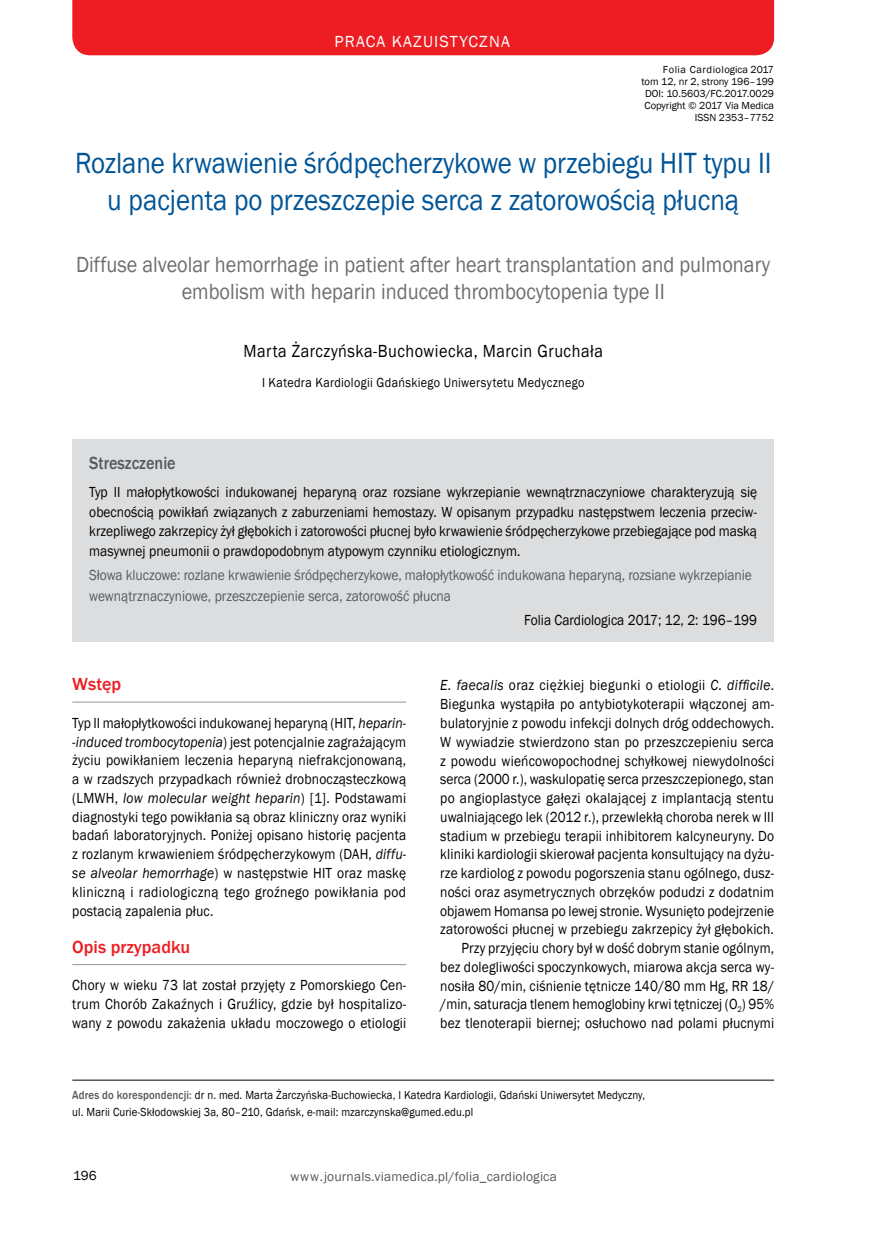
<style>
.page{position:relative;width:872px;height:1234px;background:#fff}
.page>*{position:absolute;margin:0;border:0;box-sizing:border-box;transform-origin:0 0}
.t1{font:30px/36.6px "Franklin Gothic";letter-spacing:-.005em;color:#005496;text-align:center;scale:.9 1}
.t2{font:22.5px/27.5px "Franklin Gothic";color:#6d6e71;text-align:center;scale:.9 1}
.t3{font:18px "Franklin Gothic";letter-spacing:.03em;color:#000;scale:.9 1}
.t4{font:500 18px "Franklin Gothic";color:#ed1d24}
.t5{font:500 18px "Franklin Gothic";color:#58595b;scale:.9 1}
.t6{font:16.5px "Franklin Gothic";letter-spacing:.07em;color:#fff}
.t7{font:15px/18.8px "Franklin Gothic";letter-spacing:.01em;color:#000;text-align:justify;scale:.9 1}
.t8{font:15px/20.5px "Franklin Gothic";letter-spacing:-.005em;color:#58595b;scale:.9 1}
.t9{font:13.5px "Franklin Gothic";letter-spacing:.025em;color:#000;scale:.9 1}
.t10{font:13.5px "Franklin Gothic";letter-spacing:.01em;color:#58595b}
.t11{font:13.5px "Franklin Gothic";letter-spacing:.025em;color:#000}
.t12{font:12px/16.5px "Franklin Gothic";letter-spacing:.01em;color:#000;scale:.9 1}
.t13{font:10.5px/12px "Franklin Gothic";color:#000;text-align:right}
.s1{font-style:italic}
.s2{font-weight:500;color:#58595b}
</style>
<div class="page">
<div style="left:72px;top:0;width:702px;height:55px;background:#ed1d24"></div>
<hr style="left:72px;top:1079px;width:702px;height:1px;background:#000">
<div style="left:72px;top:439px;width:702px;height:202px;background:#dcddde"></div>
<hr style="left:72px;top:701px;width:334px;height:1px;background:#939598">
<hr style="left:72px;top:964px;width:334px;height:1px;background:#939598">
<p class="t6" style="left:334px;top:31px;width:177px">praca kazuistyczna</p>
<p class="t13" style="left:641px;top:64px;width:134px">Folia Cardiologica 2017<br>tom 12, nr 2, strony 196–199<br>DOI: 10.5603/FC.2017.0029<br>Copyright © 2017 Via Medica<br>ISSN 2353–7752</p>
<h1 class="t1" style="left:75px;top:146px;width:775px">Rozlane krwawienie śródpęcherzykowe w przebiegu HIT typu II u pacjenta po przeszczepie serca z zatorowością płucną</h1>
<h2 class="t2" style="left:76px;top:251px;width:772px">Diffuse alveolar hemorrhage in patient after heart transplantation and pulmonary embolism with heparin induced thrombocytopenia type II</h2>
<p class="t3" style="left:243px;top:340px;width:401px">Marta Żarczyńska-Buchowiecka, Marcin Gruchała</p>
<p class="t9" style="left:262px;top:373px;width:360px">I Katedra Kardiologii Gdańskiego Uniwersytetu Medycznego</p>
<p class="t5" style="left:89px;top:452px;width:98px">Streszczenie</p>
<p class="t7" style="left:89px;top:482px;width:743px;line-height:19.5px">Typ II małopłytkowości indukowanej heparyną oraz rozsiane wykrzepianie wewnątrznaczyniowe charakteryzują się obecnością powikłań związanych z zaburzeniami hemostazy. W opisanym przypadku następstwem leczenia przeciw&shy;krzepliwego zakrzepicy żył głębokich i zatorowości płucnej było krwawienie śródpęcherzykowe przebiegające pod maską masywnej pneumonii o prawdopodobnym atypowym czynniku etiologicznym.</p>
<p class="t8" style="left:89px;top:565px;width:737px">Słowa kluczowe: rozlane krwawienie śródpęcherzykowe, małopłytkowość indukowana heparyną, rozsiane wykrzepianie wewnątrznaczyniowe, przeszczepienie serca, zatorowość płucna</p>
<p class="t7" style="left:524px;top:610px;width:260px">Folia Cardiologica 2017; 12, 2: 196–199</p>
<p class="t4" style="left:72px;top:673px;width:50px">Wstęp</p>
<p class="t7" style="left:72px;top:713px;width:372px">Typ II małopłytkowości indukowanej heparyną (HIT, <span class="s1">heparin--induced trombocytopenia</span>) jest potencjalnie zagrażającym życiu powikłaniem leczenia heparyną niefrakcjonowaną, a w rzadszych przypadkach również drobnocząsteczkową (LMWH, <span class="s1">low molecular weight heparin</span>) [1]. Podstawami diagnostyki tego powikłania są obraz kliniczny oraz wyniki badań laboratoryjnych. Poniżej opisano historię pacjenta z rozlanym krwawieniem śródpęcherzykowym (DAH, <span class="s1">diffu&shy;se alveolar hemorrhage</span>) w następstwie HIT oraz maskę kliniczną i radiologiczną tego groźnego powikłania pod postacią zapalenia płuc.</p>
<p class="t4" style="left:72px;top:935px;width:119px">Opis przypadku</p>
<p class="t7" style="left:72px;top:976px;width:372px">Chory w wieku 73 lat został przyjęty z Pomorskiego Cen&shy;trum Chorób Zakaźnych i Gruźlicy, gdzie był hospitalizo&shy;wany z powodu zakażenia układu moczowego o etiologii</p>
<p class="t7" style="left:440px;top:676px;width:372px;text-align:right"><span class="s1">E. faecalis</span> oraz ciężkiej biegunki o etiologii <span class="s1">C. difficile</span>.<br>Biegunka wystąpiła po antybiotykoterapii włączonej am&shy;bulatoryjnie z powodu infekcji dolnych dróg oddechowych.<br>W wywiadzie stwierdzono stan po przeszczepieniu serca z powodu wieńcowopochodnej schyłkowej niewydolności serca (2000 r.), waskulopatię serca przeszczepionego, stan po angioplastyce gałęzi okalającej z implantacją stentu uwalniającego lek (2012 r.), przewlekłą choroba nerek w III stadium w przebiegu terapii inhibitorem kalcyneuryny. Do kliniki kardiologii skierował pacjenta konsultujący na dyżu&shy;rze kardiolog z powodu pogorszenia stanu ogólnego, dusz&shy;ności oraz asymetrycznych obrzęków podudzi z dodatnim objawem Homansa po lewej stronie. Wysunięto podejrzenie zatorowości płucnej w przebiegu zakrzepicy żył głębokich.<br>Przy przyjęciu chory był w dość dobrym stanie ogólnym, bez dolegliwości spoczynkowych, miarowa akcja serca wy&shy;nosiła 80/min, ciśnienie tętnicze 140/80 mm Hg, RR 18/ /min, saturacja tlenem hemoglobiny krwi tętniczej (O<sub>2</sub>) 95% bez tlenoterapii biernej; osłuchowo nad polami płucnymi</p>
<p class="t12" style="left:72px;top:1086px;width:638px"><span class="s2">Adres do korespondencji:</span> dr n. med. Marta Żarczyńska-Buchowiecka, I Katedra Kardiologii, Gdański Uniwersytet Medyczny, ul. Marii Curie-Skłodowskiej 3a, 80–210, Gdańsk, e-mail: mzarczynska@gumed.edu.pl</p>
<p class="t11" style="left:73px;top:1166px;width:25px">196</p>
<p class="t10" style="left:290px;top:1167px;width:268px">www.journals.viamedica.pl/folia_cardiologica</p>
</div>
